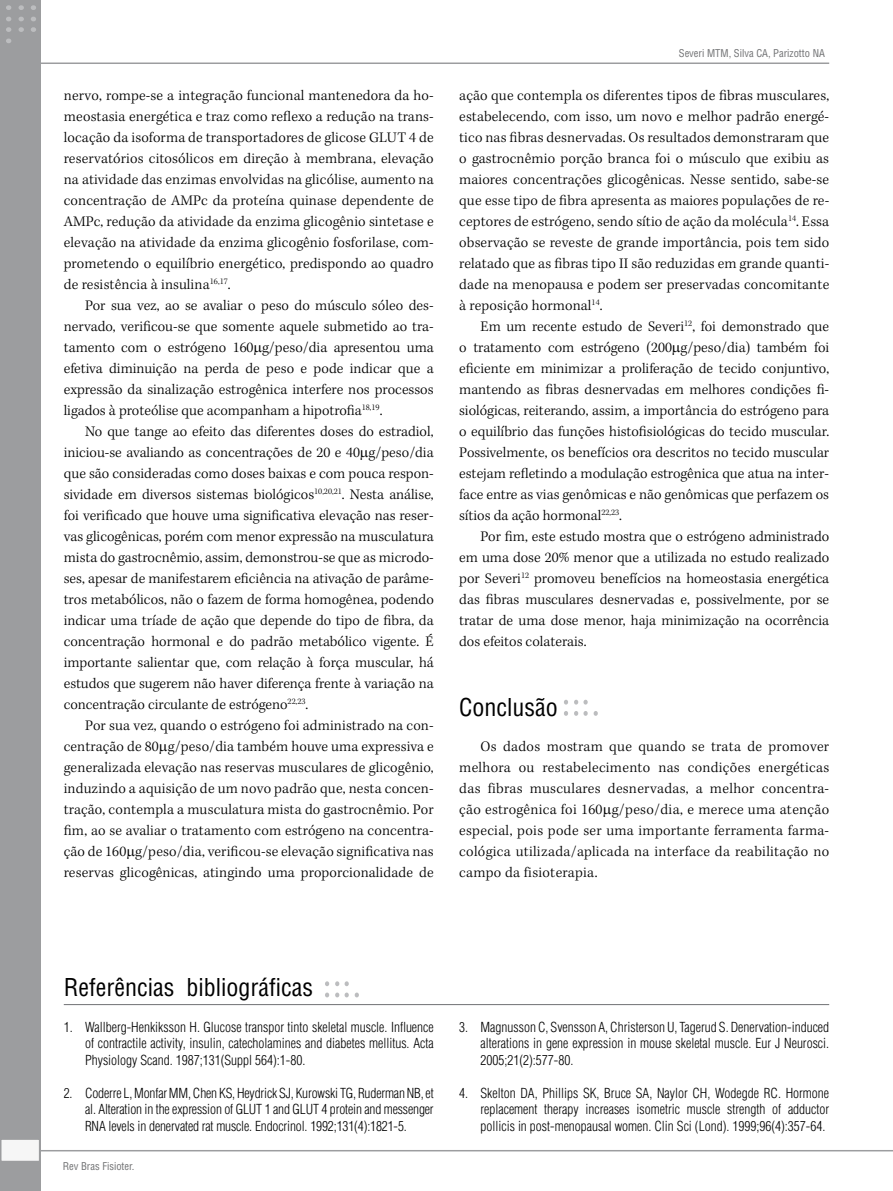
<style>
.page{position:relative;width:893px;height:1191px;background:#fff}
.page>*{position:absolute;margin:0;border:0;box-sizing:border-box;transform-origin:0 0}
.t1{font:condensed 24px "Helvetica LT Std";color:#000}
.t2{font:300 15px/21px "Kepler Std";letter-spacing:.005em;color:#000;text-align:justify}
.t3{font:300 condensed 13.5px/16.5px "Helvetica LT Std";color:#000;text-align:justify}
.t4{font:condensed 10.5px "Helvetica LT Std";color:#707173}
</style>
<div class="page">
<svg style="left:594px;top:711px;width:4px;height:5px"></svg>
<svg style="left:574px;top:711px;width:14px;height:5px"></svg>
<svg style="left:564px;top:711px;width:4px;height:5px"></svg>
<svg style="left:574px;top:699px;width:14px;height:5px"></svg>
<svg style="left:564px;top:699px;width:4px;height:5px"></svg>
<hr style="left:14px;top:1150px;width:879px;height:1px;background:#9c9d9f">
<hr style="left:13px;top:62px;width:816px;height:2px;background:#9c9d9f">
<div style="left:0;top:0;width:40px;height:1191px;background:#9c9d9f"></div>
<svg style="left:6px;top:39px;width:5px;height:4px"></svg>
<svg style="left:6px;top:27px;width:5px;height:5px"></svg>
<svg style="left:6px;top:17px;width:5px;height:4px"></svg>
<svg style="left:6px;top:5px;width:5px;height:5px"></svg>
<svg style="left:19px;top:27px;width:5px;height:5px"></svg>
<svg style="left:19px;top:17px;width:5px;height:4px"></svg>
<svg style="left:19px;top:5px;width:5px;height:5px"></svg>
<svg style="left:31px;top:27px;width:5px;height:5px"></svg>
<svg style="left:31px;top:17px;width:5px;height:4px"></svg>
<svg style="left:31px;top:5px;width:5px;height:5px"></svg>
<hr style="left:64px;top:1004px;width:765px;height:1px;background:#707173">
<svg style="left:355px;top:992px;width:4px;height:5px"></svg>
<svg style="left:345px;top:992px;width:4px;height:5px"></svg>
<svg style="left:335px;top:992px;width:4px;height:5px"></svg>
<svg style="left:325px;top:992px;width:4px;height:5px"></svg>
<svg style="left:345px;top:981px;width:4px;height:5px"></svg>
<svg style="left:335px;top:981px;width:4px;height:5px"></svg>
<svg style="left:325px;top:981px;width:4px;height:5px"></svg>
<div style="left:1px;top:1139px;width:39px;height:22px;background:#f6f6f6"></div>
<div style="left:0;top:1138px;width:40px;height:24px;border:2px solid #9c9d9f"></div>
<p class="t2" style="left:64px;top:85px;width:371px">nervo, rompe-se a integração funcional mantenedora da ho&shy;meostasia energética e traz como reflexo a redução na trans&shy;locação da isoforma de transportadores de glicose GLUT 4 de reservatórios citosólicos em direção à membrana, elevação na atividade das enzimas envolvidas na glicólise, aumento na concentração de AMPc da proteína quinase dependente de AMPc, redução da atividade da enzima glicogênio sintetase e elevação na atividade da enzima glicogênio fosforilase, com&shy;prometendo o equilíbrio energético, predispondo ao quadro de resistência à insulina<sup>16,17</sup>.</p>
<p class="t2" style="left:64px;top:295px;width:371px;text-indent:21px">Por sua vez, ao se avaliar o peso do músculo sóleo des&shy;nervado, verificou-se que somente aquele submetido ao tra&shy;tamento com o estrógeno 160 g/peso/dia apresentou uma efetiva diminuição na perda de peso e pode indicar que a expressão da sinalização estrogênica interfere nos processos ligados à proteólise que acompanham a hipotrofia<sup>18,19</sup>.</p>
<p class="t2" style="left:64px;top:421px;width:371px;text-indent:21px">No que tange ao efeito das diferentes doses do estradiol, iniciou-se avaliando as concentrações de 20 e 40 g/peso/dia que são consideradas como doses baixas e com pouca respon&shy;sividade em diversos sistemas biológicos<sup>10,20,21</sup>. Nesta análise, foi verificado que houve uma significativa elevação nas reser&shy;vas glicogênicas, porém com menor expressão na musculatura mista do gastrocnêmio, assim, demonstrou-se que as microdo&shy;ses, apesar de manifestarem eficiência na ativação de parâme&shy;tros metabólicos, não o fazem de forma homogênea, podendo indicar uma tríade de ação que depende do tipo de fibra, da concentração hormonal e do padrão metabólico vigente. É importante salientar que, com relação à força muscular, há estudos que sugerem não haver diferença frente à variação na concentração circulante de estrógeno<sup>22,23</sup>.</p>
<p class="t2" style="left:64px;top:715px;width:371px;text-indent:21px">Por sua vez, quando o estrógeno foi administrado na con&shy;centração de 80 g/peso/dia também houve uma expressiva e generalizada elevação nas reservas musculares de glicogênio, induzindo a aquisição de um novo padrão que, nesta concen&shy;tração, contempla a musculatura mista do gastrocnêmio. Por fim, ao se avaliar o tratamento com estrógeno na concentra&shy;ção de 160 g/peso/dia, verificou-se elevação significativa nas reservas glicogênicas, atingindo uma proporcionalidade de</p>
<p class="t4" style="left:679px;top:46px;width:148px">Severi MTM, Silva CA, Parizotto NA</p>
<p class="t2" style="left:459px;top:85px;width:371px">ação que contempla os diferentes tipos de fibras musculares, estabelecendo, com isso, um novo e melhor padrão energé&shy;tico nas fibras desnervadas. Os resultados demonstraram que o gastrocnêmio porção branca foi o músculo que exibiu as maiores concentrações glicogênicas. Nesse sentido, sabe-se que esse tipo de fibra apresenta as maiores populações de re&shy;ceptores de estrógeno, sendo sítio de ação da molécula<sup>14</sup>. Essa observação se reveste de grande importância, pois tem sido relatado que as fibras tipo II são reduzidas em grande quanti&shy;dade na menopausa e podem ser preservadas concomitante à reposição hormonal<sup>14</sup>.</p>
<p class="t2" style="left:459px;top:316px;width:371px;text-indent:21px">Em um recente estudo de Severi<sup>12</sup>, foi demonstrado que o tratamento com estrógeno (200 g/peso/dia) também foi eficiente em minimizar a proliferação de tecido conjuntivo, mantendo as fibras desnervadas em melhores condições fi&shy;siológicas, reiterando, assim, a importância do estrógeno para o equilíbrio das funções histofisiológicas do tecido muscular.<br>Possivelmente, os benefícios ora descritos no tecido muscular estejam refletindo a modulação estrogênica que atua na inter&shy;face entre as vias genômicas e não genômicas que perfazem os sítios da ação hormonal<sup>22,23</sup>.</p>
<p class="t2" style="left:459px;top:526px;width:371px;text-indent:21px">Por fim, este estudo mostra que o estrógeno administrado em uma dose 20% menor que a utilizada no estudo realizado por Severi<sup>12</sup> promoveu benefícios na homeostasia energética das fibras musculares desnervadas e, possivelmente, por se tratar de uma dose menor, haja minimização na ocorrência dos efeitos colaterais.</p>
<h1 class="t1" style="left:459px;top:692px;width:100px">Conclusão</h1>
<p class="t2" style="left:459px;top:736px;width:371px;text-indent:21px">Os dados mostram que quando se trata de promover melhora ou restabelecimento nas condições energéticas das fibras musculares desnervadas, a melhor concentra&shy;ção estrogênica foi 160 g/peso/dia, e merece uma atenção especial, pois pode ser uma importante ferramenta farma&shy;cológica utilizada/aplicada na interface da reabilitação no campo da fisioterapia.</p>
<h1 class="t1" style="left:64px;top:972px;width:251px">Referências bibliográficas</h1>
<p class="t3" style="left:85px;top:1018px;width:350px;text-indent:-21px">1. Wallberg-Henkiksson H. Glucose transpor tinto skeletal muscle. Influence of contractile activity, insulin, catecholamines and diabetes mellitus. Acta Physiology Scand. 1987;131(Suppl 564):1-80.</p>
<p class="t3" style="left:85px;top:1084px;width:350px;text-indent:-21px">2. Coderre L, Monfar MM, Chen KS, Heydrick SJ, Kurowski TG, Ruderman NB, et al. Alteration in the expression of GLUT 1 and GLUT 4 protein and messenger RNA levels in denervated rat muscle. Endocrinol. 1992;131(4):1821-5.</p>
<p class="t4" style="left:63px;top:1160px;width:149px">Rev Bras Fisioter. 2009;13(2):X-XX.</p>
<p class="t3" style="left:480px;top:1018px;width:350px;text-indent:-21px">3. Magnusson C, Svensson A, Christerson U, Tagerud S. Denervation-induced alterations in gene expression in mouse skeletal muscle. Eur J Neurosci.<br>2005;21(2):577-80.</p>
<p class="t3" style="left:480px;top:1084px;width:350px;text-indent:-21px">4. Skelton DA, Phillips SK, Bruce SA, Naylor CH, Wodegde RC. Hormone replacement therapy increases isometric muscle strength of adductor pollicis in post-menopausal women. Clin Sci (Lond). 1999;96(4):357-64.</p>
</div>
